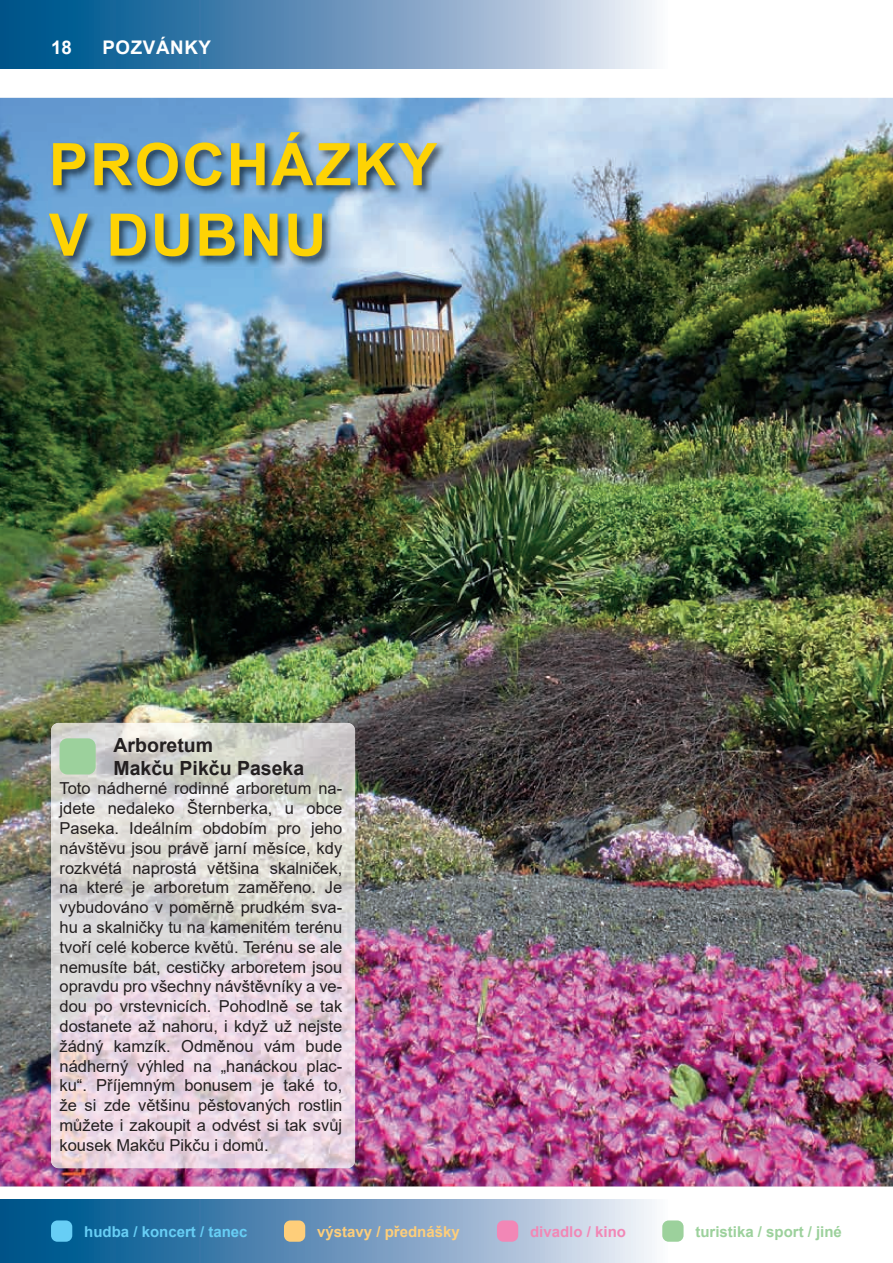
<style>
.page{position:relative;width:893px;height:1263px;background:#fff}
.page>*{position:absolute;margin:0;border:0;box-sizing:border-box;transform-origin:0 0}
.t1{font:700 58.65px/70.5px "Arial";letter-spacing:.035em;color:#fed304}
.t2{font:700 19.5px/22.5px "Arial";color:#231f20}
.t3{font:700 18.75px "Arial";letter-spacing:.035em;color:#fff}
.t4{font:16.5px/19.8px "Arial";color:#231f20;text-align:justify}
.t5{font:700 15px "Arial";color:#9cd19c}
.t6{font:700 15px "Arial";color:#67cef5}
.t7{font:700 15px "Arial";color:#fece7a}
.t8{font:700 15px "Arial";color:#f287b6}
</style>
<div class="page">
<img style="left:0;top:98px;width:893px;height:1088px">
<img style="left:48px;top:129px;width:400px;height:139px">
<img style="left:51px;top:723px;width:304px;height:445px">
<div style="left:60px;top:738px;width:36px;height:36px;background:#9cd19c;border-radius:8px"></div>
<svg style="left:0;top:0;width:655px;height:68px;background:#6997bc"></svg>
<svg style="left:0;top:1199px;width:655px;height:64px;background:#6997bc"></svg>
<div style="left:497px;top:1220px;width:21px;height:22px;background:#f287b6;border-radius:6px"></div>
<div style="left:51px;top:1220px;width:21px;height:22px;background:#67cef5;border-radius:6px"></div>
<div style="left:662px;top:1220px;width:22px;height:22px;background:#9cd19c;border-radius:6px"></div>
<div style="left:284px;top:1220px;width:21px;height:22px;background:#fece7a;border-radius:6px"></div>
<p class="t3" style="left:51px;top:34px;width:22px">18</p>
<p class="t3" style="left:102px;top:34px;width:110px">POZVÁNKY</p>
<h1 class="t1" style="left:49px;top:130px;width:390px">PROCHÁZKY<br>V DUBNU</h1>
<p class="t2" style="left:114px;top:734px;width:192px">Arboretum<br>Makču Pikču Paseka</p>
<p class="t4" style="left:60px;top:778px;width:284px">Toto nádherné rodinné arboretum na&shy;jdete nedaleko Šternberka, u obce Paseka. Ideálním obdobím pro jeho návštěvu jsou právě jarní měsíce, kdy rozkvétá naprostá většina skalniček, na které je arboretum zaměřeno. Je vybudováno v poměrně prudkém sva&shy;hu a skalničky tu na kamenitém terénu tvoří celé koberce květů. Terénu se ale nemusíte bát, cestičky arboretem jsou opravdu pro všechny návštěvníky a ve&shy;dou po vrstevnicích. Pohodlně se tak dostanete až nahoru, i když už nejste žádný kamzík. Odměnou vám bude nádherný výhled na „hanáckou plac&shy;ku“. Příjemným bonusem je také to, že si zde většinu pěstovaných rostlin můžete i zakoupit a odvést si tak svůj kousek Makču Pikču i domů.</p>
<p class="t6" style="left:84px;top:1221px;width:165px">hudba / koncert / tanec</p>
<p class="t7" style="left:317px;top:1221px;width:144px">výstavy / přednášky</p>
<p class="t8" style="left:530px;top:1221px;width:97px">divadlo / kino</p>
<p class="t5" style="left:695px;top:1221px;width:148px">turistika / sport / jiné</p>
</div>
